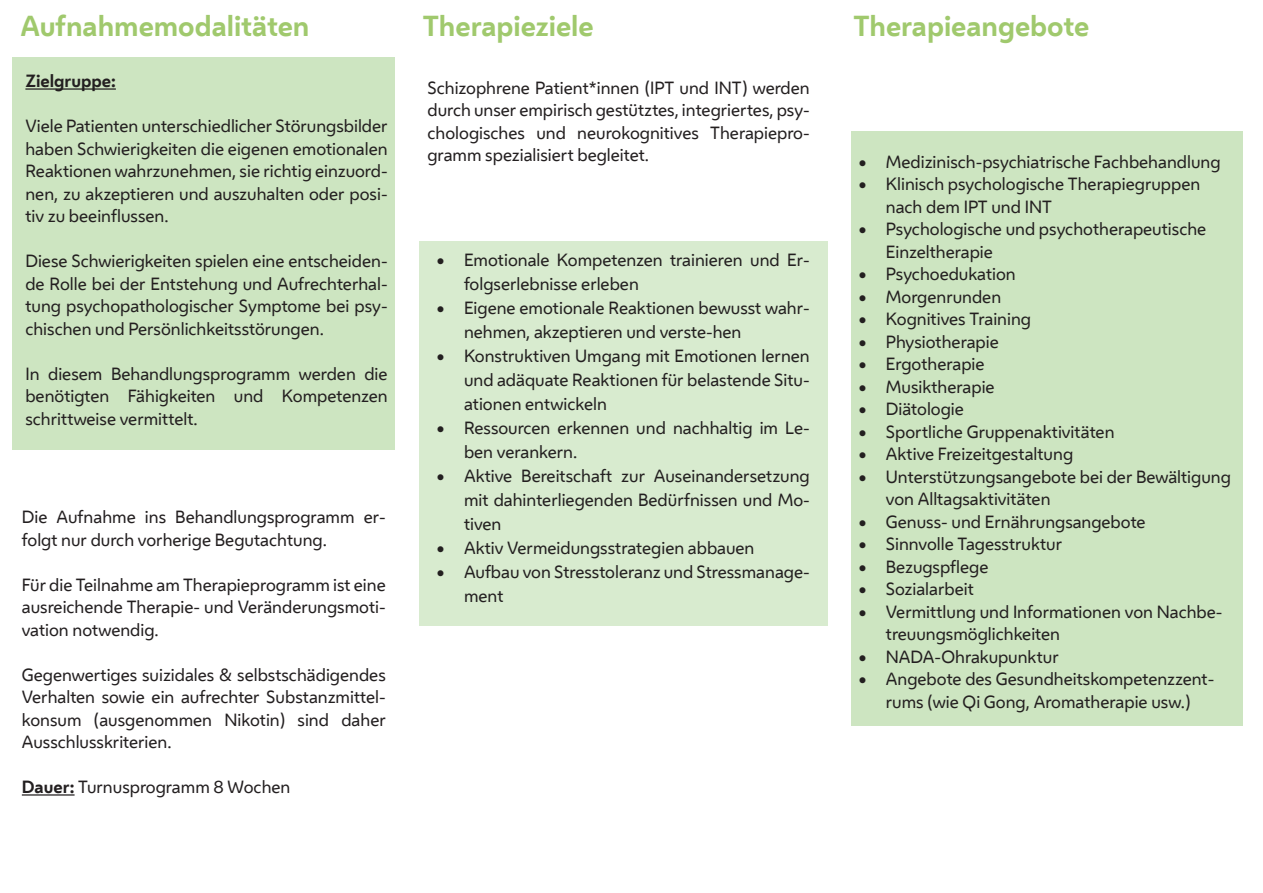
<style>
.page{position:relative;width:1263px;height:893px;background:#fff}
.page>*{position:absolute;margin:0;border:0;box-sizing:border-box;transform-origin:0 0}
.t1{font:700 27px "Wiener Melange";color:#a0c96d}
.t2{font:16.5px/24px "Wiener Melange";color:#231f20}
.t3{font:16.5px/22.5px "Wiener Melange Office";color:#231f20;text-align:justify}
.t4{font:700 16.5px "Wiener Melange Office";color:#231f20}
.s1{font-weight:700}
</style>
<div class="page">
<div style="left:851px;top:132px;width:391px;height:594px;background:#cde5c1"></div>
<div style="left:419px;top:242px;width:408px;height:384px;background:#d8ebcf"></div>
<div style="left:13px;top:57px;width:382px;height:393px;background:#cde5c1"></div>
<hr style="left:22px;top:794px;width:53px;height:2px;background:#231f20">
<hr style="left:25px;top:88px;width:91px;height:2px;background:#231f20">
<h1 class="t1" style="left:20px;top:3px;width:291px">Aufnahmemodalitäten</h1>
<h1 class="t1" style="left:423px;top:3px;width:172px">Therapieziele</h1>
<h1 class="t1" style="left:853px;top:3px;width:237px">Therapieangebote</h1>
<p class="t4" style="left:25px;top:67px;width:92px">Zielgruppe:</p>
<p class="t3" style="left:25px;top:114px;width:364px">Viele Patienten unterschiedlicher Störungsbilder haben Schwierigkeiten die eigenen emotionalen Reaktionen wahrzunehmen, sie richtig einzuord&shy;nen, zu akzeptieren und auszuhalten oder posi&shy;tiv zu beeinflussen.</p>
<p class="t3" style="left:25px;top:249px;width:364px">Diese Schwierigkeiten spielen eine entscheiden&shy;de Rolle bei der Entstehung und Aufrechterhal&shy;tung psychopathologischer Symptome bei psy&shy;chischen und Persönlichkeitsstörungen.</p>
<p class="t3" style="left:25px;top:361px;width:364px">In diesem Behandlungsprogramm werden die benötigten Fähigkeiten und Kompetenzen schrittweise vermittelt.</p>
<p class="t3" style="left:22px;top:505px;width:365px">Die Aufnahme ins Behandlungsprogramm er&shy;folgt nur durch vorherige Begutachtung.</p>
<p class="t3" style="left:22px;top:572px;width:365px">Für die Teilnahme am Therapieprogramm ist eine ausreichende Therapie- und Veränderungsmoti&shy;vation notwendig.</p>
<p class="t3" style="left:22px;top:662px;width:365px">Gegenwertiges suizidales &amp; selbstschädigendes Verhalten sowie ein aufrechter Substanzmittel&shy;konsum (ausgenommen Nikotin) sind daher Ausschlusskriterien.</p>
<p class="t3" style="left:22px;top:775px;width:270px"><span class="s1">Dauer:</span> Turnusprogramm 8 Wochen</p>
<p class="t3" style="left:427px;top:76px;width:384px">Schizophrene Patient*innen (IPT und INT) werden durch unser empirisch gestütztes, integriertes, psy&shy;chologisches und neurokognitives Therapiepro&shy;gramm spezialisiert begleitet.</p>
<p class="t2" style="left:464px;top:247px;width:347px;text-indent:-27px">• Emotionale Kompetenzen trainieren und Er&shy;folgserlebnisse erleben</p>
<p class="t2" style="left:464px;top:295px;width:347px;text-indent:-27px">• Eigene emotionale Reaktionen bewusst wahr&shy;nehmen, akzeptieren und verste-hen</p>
<p class="t2" style="left:464px;top:343px;width:347px;text-align:justify;text-indent:-27px">• Konstruktiven Umgang mit Emotionen lernen und adäquate Reaktionen für belastende Situ&shy;ationen entwickeln</p>
<p class="t2" style="left:464px;top:415px;width:347px;text-indent:-27px">• Ressourcen erkennen und nachhaltig im Le&shy;ben verankern.</p>
<p class="t2" style="left:464px;top:463px;width:347px;text-align:justify;text-indent:-27px">• Aktive Bereitschaft zur Auseinandersetzung mit dahinterliegenden Bedürfnissen und Mo&shy;tiven</p>
<p class="t2" style="left:437px;top:535px;width:319px">• Aktiv Vermeidungsstrategien abbauen</p>
<p class="t2" style="left:464px;top:559px;width:347px;text-indent:-27px">• Aufbau von Stresstoleranz und Stressmanage&shy;ment</p>
<p class="t2" style="left:859px;top:149px;width:363px">• Medizinisch-psychiatrische Fachbehandlung</p>
<p class="t2" style="left:886px;top:172px;width:316px;line-height:22.5px;text-indent:-27px">• Klinisch psychologische Therapiegruppen nach dem IPT und INT</p>
<p class="t2" style="left:886px;top:217px;width:322px;line-height:22.5px;text-indent:-27px">• Psychologische und psychotherapeutische<br>Einzeltherapie</p>
<p class="t2" style="left:859px;top:261px;width:158px">• Psychoedukation</p>
<p class="t2" style="left:859px;top:284px;width:144px">• Morgenrunden</p>
<p class="t2" style="left:859px;top:306px;width:174px">• Kognitives Training</p>
<p class="t2" style="left:859px;top:329px;width:141px">• Physiotherapie</p>
<p class="t2" style="left:859px;top:351px;width:127px">• Ergotherapie</p>
<p class="t2" style="left:859px;top:374px;width:137px">• Musiktherapie</p>
<p class="t2" style="left:859px;top:396px;width:107px">• Diätologie</p>
<p class="t2" style="left:859px;top:419px;width:257px">• Sportliche Gruppenaktivitäten</p>
<p class="t2" style="left:859px;top:441px;width:216px">• Aktive Freizeitgestaltung</p>
<p class="t2" style="left:886px;top:465px;width:347px;line-height:22.5px;text-indent:-27px">• Unterstützungsangebote bei der Bewältigung von Alltagsaktivitäten</p>
<p class="t2" style="left:859px;top:509px;width:288px">• Genuss- und Ernährungsangebote</p>
<p class="t2" style="left:859px;top:531px;width:205px">• Sinnvolle Tagesstruktur</p>
<p class="t2" style="left:859px;top:554px;width:131px">• Bezugspflege</p>
<p class="t2" style="left:859px;top:576px;width:116px">• Sozialarbeit</p>
<p class="t2" style="left:886px;top:600px;width:338px;line-height:22.5px;text-indent:-27px">• Vermittlung und Informationen von Nachbe&shy;treuungsmöglichkeiten</p>
<p class="t2" style="left:859px;top:644px;width:201px">• NADA-Ohrakupunktur</p>
<p class="t2" style="left:859px;top:667px;width:357px;line-height:22.5px;text-align:center">• Angebote des Gesundheitskompetenzzent&shy;rums (wie Qi Gong, Aromatherapie usw.)</p>
</div>
